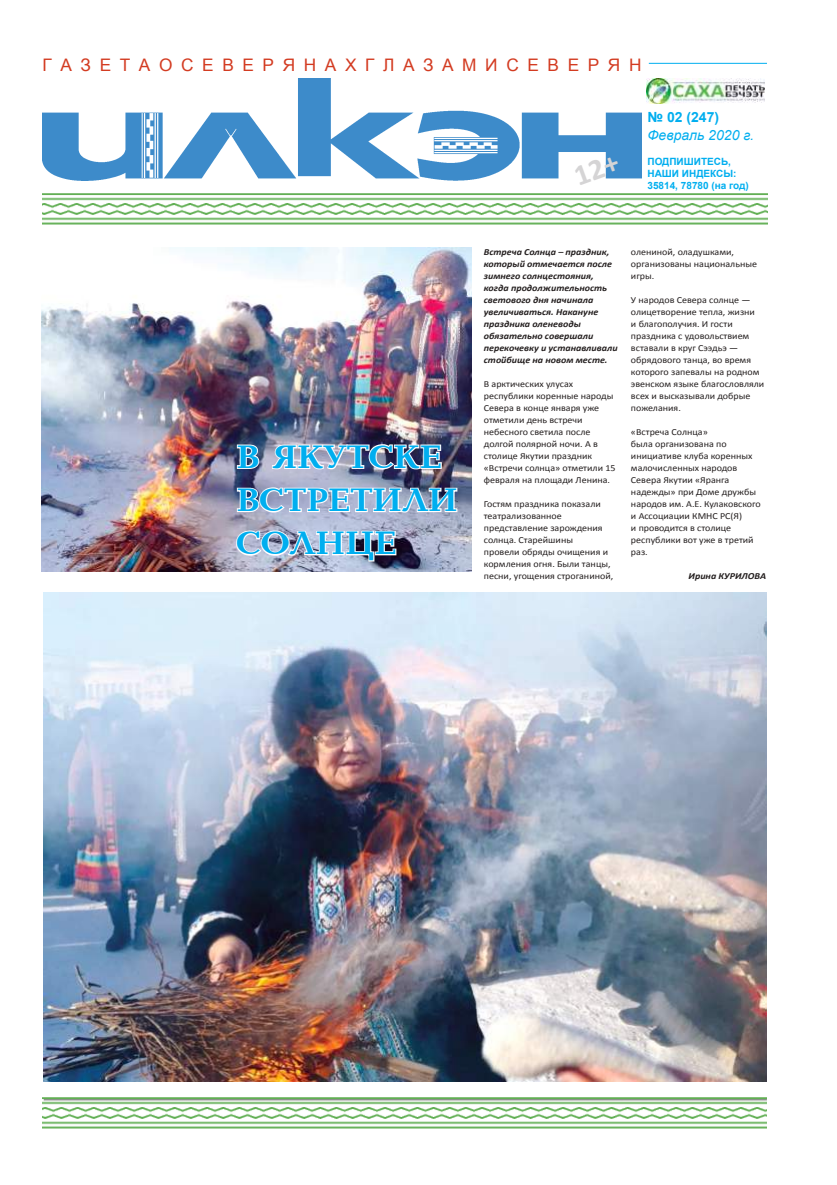
<style>
.page{position:relative;width:837px;height:1185px;background:#fff}
.page>*{position:absolute;margin:0;border:0;box-sizing:border-box;transform-origin:0 0}
.t1{font:700 33.5px/43.2px "Sakha Baltica";color:#00aeef;scale:1.08 1}
.t2{font:17.3px "Arial";color:#d33b21}
.t3{font:italic 14px "Arial";color:#00aeef}
.t4{font:700 14px "Arial";color:#00aeef}
.t5{font:700 10px/12px "Arial";color:#00aeef}
.t6{font:9.3px/12px "Calibri";color:#241f1f;scale:1.08 1}
.t7{font:italic 700 9.3px/12px "Calibri";color:#241f1f;scale:1.08 1}
</style>
<div class="page">
<img style="left:41px;top:248px;width:430px;height:324px">
<img style="left:43px;top:1097px;width:722px;height:31px">
<img style="left:43px;top:193px;width:724px;height:31px">
<hr style="left:43px;top:63px;width:723px;height:1px;background:#00aeef">
<div style="left:41px;top:57px;width:607px;height:19px;background:#fff"></div>
<img style="left:43px;top:78px;width:598px;height:102px">
<img style="left:646px;top:78px;width:118px;height:25px">
<svg style="left:236px;top:443px;width:24px;height:27px"></svg>
<svg style="left:271px;top:443px;width:171px;height:28px"></svg>
<svg style="left:236px;top:486px;width:222px;height:28px"></svg>
<svg style="left:234px;top:529px;width:163px;height:34px"></svg>
<img style="left:43px;top:592px;width:722px;height:489px">
<svg style="left:574px;top:156px;width:45px;height:24px"></svg>
<h2 class="t2" style="left:43px;top:53px;width:600px">Г А З Е Т А О С Е В Е Р Я Н А Х Г Л А З А М И С Е В Е Р Я Н</h2>
<h3 class="t4" style="left:647px;top:108px;width:73px">№ 02 (247)</h3>
<h3 class="t3" style="left:647px;top:126px;width:108px">Февраль 2020 г.</h3>
<h1 class="t1" style="left:236px;top:437px;width:206px">В ЯКУТСКЕ<br>ВСТРЕТИЛИ<br>СОЛНЦЕ</h1>
<p class="t5" style="left:647px;top:156px;width:103px">ПОДПИШИТЕСЬ,<br>НАШИ ИНДЕКСЫ:<br>35814, 78780 (на год)</p>
<p class="t7" style="left:483px;top:246px;width:125px">Встреча Солнца – праздник, который отмечается после зимнего солнцестояния, когда продолжительность светового дня начинала увеличиваться. Накануне праздника оленеводы обязательно совершали перекочевку и устанавливали стойбище на новом месте.</p>
<p class="t6" style="left:483px;top:378px;width:123px">В арктических улусах республики коренные народы<br>Севера в конце января уже отметили день встречи небесного светила после долгой полярной ночи. А в столице Якутии праздник «Встречи солнца» отметили 15 февраля на площади Ленина.</p>
<p class="t6" style="left:483px;top:498px;width:121px">Гостям праздника показали театрализованное представление зарождения солнца. Старейшины<br>провели обряды очищения и кормления огня. Были танцы, песни, угощения строганиной,</p>
<p class="t6" style="left:630px;top:246px;width:118px">олениной, оладушками, организованы национальные игры.</p>
<p class="t6" style="left:630px;top:294px;width:125px">У народов Севера солнце — олицетворение тепла, жизни<br>и благополучия. И гости праздника с удовольствием вставали в круг Сээдьэ — обрядового танца, во время которого запевалы на родном эвенском языке благословляли всех и высказывали добрые пожелания.</p>
<p class="t6" style="left:630px;top:426px;width:122px">«Встреча Солнца»<br>была организована по инициативе клуба коренных малочисленных народов<br>Севера Якутии «Яранга надежды» при Доме дружбы народов им. А.Е. Кулаковского и Ассоциации КМНС РС(Я)<br>и проводится в столице республики вот уже в третий раз.</p>
<p class="t7" style="left:688px;top:570px;width:73px">Ирина КУРИЛОВА</p>
</div>
